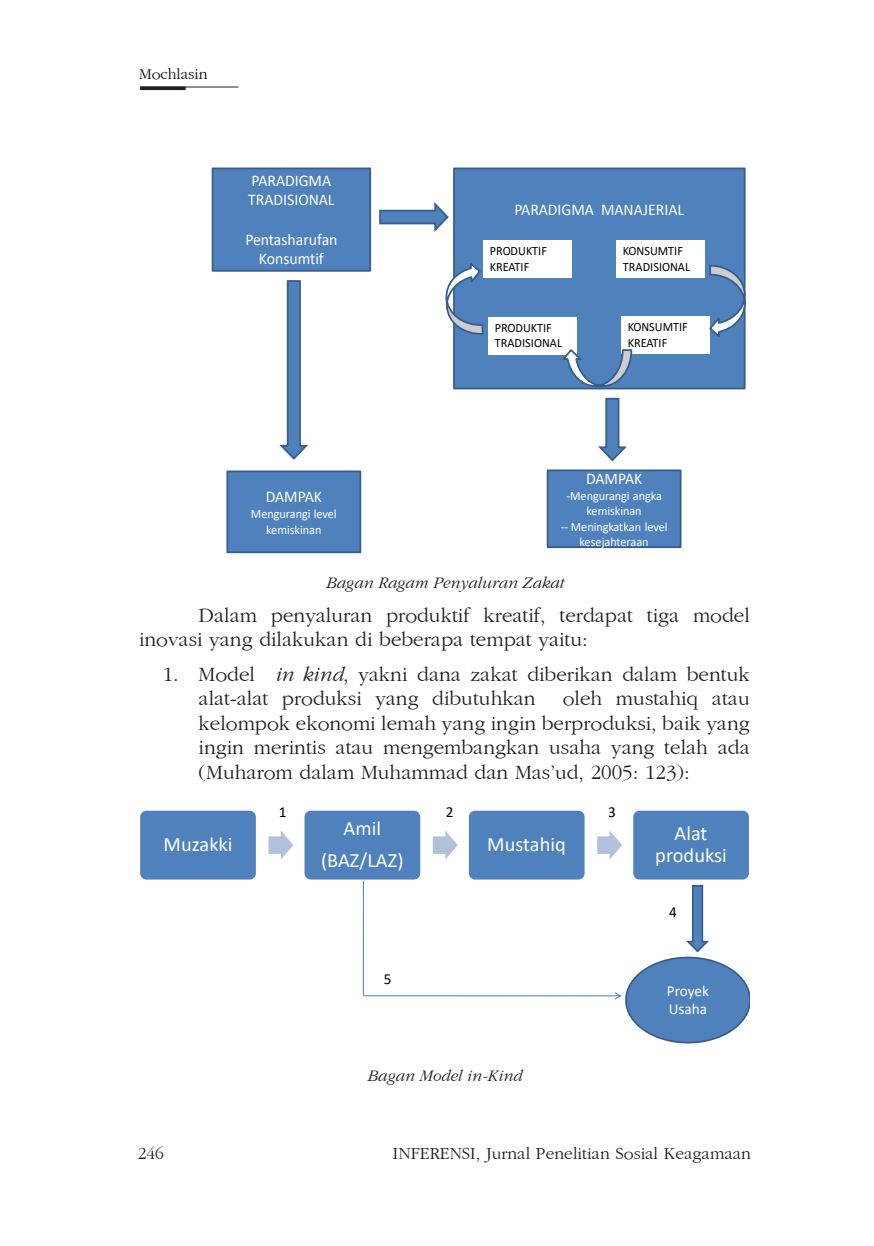
<style>
.page{position:relative;width:874px;height:1246px;background:#fff}
.page>*{position:absolute;margin:0;border:0;box-sizing:border-box;transform-origin:0 0}
.isi_1{font:21px/24.5px "Gatineau Plain";color:#231f20}
.isi{font:21px/24.5px "Gatineau Plain";color:#231f20}
.t1{font:20.47px/31.2px "Calibri";color:#fff;text-align:center}
.t2{font:17.5px "Gatineau Plain";color:#231f20}
.isi_abstarct{font:italic 16.62px "Gatineau";color:#231f20}
.t3{font:16.45px/19.6px "Calibri";letter-spacing:-.005em;color:#fff;scale:.96 1}
.t4{font:15.75px "Gatineau Plain";color:#0d0d0d}
.t5{font:15.22px/18.4px "Calibri";letter-spacing:-.005em;color:#fff}
.t6{font:15.22px "Calibri";color:#000}
.t7{font:12.6px/15.2px "Calibri";letter-spacing:-.005em;color:#fff;text-align:center;scale:.96 1}
.t8{font:12.6px/15.2px "Calibri";letter-spacing:-.005em;color:#000;scale:.96 1}
.s1{font-family:"Gatineau";font-style:italic}
</style>
<div class="page">
<hr style="left:140px;top:87px;width:98px;height:1px;background:#231f20">
<hr style="left:140px;top:87px;width:45px;height:3px;background:#231f20">
<div style="left:212px;top:168px;width:158px;height:103px;background:#4f81bd"></div>
<div style="left:211px;top:167px;width:160px;height:104px;border:2px solid #385d8a"></div>
<div style="left:454px;top:168px;width:290px;height:220px;background:#4f81bd"></div>
<div style="left:453px;top:167px;width:292px;height:222px;border:2px solid #385d8a"></div>
<div style="left:227px;top:471px;width:133px;height:81px;background:#4f81bd"></div>
<div style="left:226px;top:470px;width:135px;height:83px;border:2px solid #385d8a"></div>
<div style="left:547px;top:470px;width:133px;height:77px;background:#4f81bd"></div>
<div style="left:546px;top:469px;width:135px;height:79px;border:2px solid #385d8a"></div>
<div style="left:483px;top:240px;width:89px;height:37px;background:#fff"></div>
<div style="left:616px;top:240px;width:89px;height:37px;background:#fff"></div>
<div style="left:621px;top:316px;width:88px;height:37px;background:#fff"></div>
<div style="left:488px;top:317px;width:89px;height:37px;background:#fff"></div>
<svg style="left:279px;top:280px;width:29px;height:180px"></svg>
<svg style="left:598px;top:397px;width:29px;height:65px"></svg>
<svg style="left:709px;top:264px;width:36px;height:76px"></svg>
<svg style="left:559px;top:349px;width:73px;height:39px"></svg>
<svg style="left:379px;top:200px;width:105px;height:190px"></svg>
<div style="left:140px;top:810px;width:116px;height:70px;background:#4f81bd"></div>
<svg style="left:268px;top:831px;width:25px;height:28px"></svg>
<div style="left:303px;top:808px;width:118px;height:73px;background:#4f81bd;border:2px solid #fff;border-radius:7px"></div>
<svg style="left:432px;top:831px;width:25px;height:28px"></svg>
<div style="left:467px;top:808px;width:119px;height:73px;background:#4f81bd;border:2px solid #fff;border-radius:7px"></div>
<svg style="left:597px;top:831px;width:24px;height:28px"></svg>
<div style="left:631px;top:808px;width:118px;height:73px;background:#4f81bd;border:2px solid #fff;border-radius:7px"></div>
<hr style="left:363px;top:995px;width:257px;height:1px;background:#4a7ebb">
<svg style="left:613px;top:884px;width:136px;height:158px"></svg>
<hr style="left:363px;top:880px;width:1px;height:115px;background:#4a7ebb">
<p class="t4" style="left:139px;top:66px;width:70px">Mochlasin</p>
<p class="t3" style="left:248px;top:170px;width:91px">PARADIGMA<br>TRADISIONAL</p>
<p class="t3" style="left:245px;top:229px;width:97px;text-align:center">Pentasharufan<br>Konsumtif</p>
<p class="t3" style="left:266px;top:486px;width:60px">DAMPAK</p>
<p class="t7" style="left:251px;top:506px;width:91px">Mengurangi level kemiskinan</p>
<p class="t3" style="left:514px;top:199px;width:178px">PARADIGMA MANAJERIAL</p>
<p class="t8" style="left:489px;top:243px;width:61px">PRODUKTIF<br>KREATIF</p>
<p class="t8" style="left:622px;top:243px;width:72px">KONSUMTIF<br>TRADISIONAL</p>
<p class="t8" style="left:494px;top:320px;width:72px">PRODUKTIF<br>TRADISIONAL</p>
<p class="t8" style="left:627px;top:319px;width:64px">KONSUMTIF<br>KREATIF</p>
<p class="t3" style="left:585px;top:468px;width:60px">DAMPAK</p>
<p class="t7" style="left:560px;top:488px;width:113px">-Mengurangi angka kemiskinan<br>-- Meningkatkan level kesejahteraan</p>
<p class="isi_abstarct" style="left:325px;top:573px;width:239px">Bagan Ragam Penyaluran Zakat</p>
<p class="isi" style="left:139px;top:603px;width:612px;text-indent:60px">Dalam penyaluran produktif kreatif, terdapat tiga model inovasi yang dilakukan di beberapa tempat yaitu:</p>
<p class="isi_1" style="left:198px;top:662px;width:552px;text-indent:-36px">1. Model <span class="s1">in kind</span>, yakni dana zakat diberikan dalam bentuk alat-alat produksi yang dibutuhkan</p>
<p class="isi_1" style="left:198px;top:686px;width:552px;text-align:justify;text-indent:364px">oleh mustahiq atau kelompok ekonomi lemah yang ingin berproduksi, baik yang ingin merintis atau mengembangkan usaha yang telah ada (Muharom dalam Muhammad dan Mas’ud, 2005: 123):</p>
<p class="t1" style="left:163px;top:827px;width:70px">Muzakki</p>
<p class="t6" style="left:279px;top:801px;width:9px">1</p>
<p class="t6" style="left:445px;top:801px;width:9px">2</p>
<p class="t6" style="left:608px;top:801px;width:9px">3</p>
<p class="t1" style="left:321px;top:812px;width:84px">Amil (BAZ/LAZ)</p>
<p class="t6" style="left:383px;top:967px;width:9px">5</p>
<p class="t1" style="left:487px;top:827px;width:80px">Mustahiq</p>
<p class="t1" style="left:655px;top:821px;width:73px;line-height:22.4px">Alat produksi</p>
<p class="t6" style="left:668px;top:900px;width:9px">4</p>
<p class="t5" style="left:666px;top:981px;width:44px">Proyek<br>Usaha</p>
<p class="isi_abstarct" style="left:366px;top:1066px;width:157px">Bagan Model in-Kind</p>
<p class="t2" style="left:138px;top:1143px;width:28px">246</p>
<p class="t2" style="left:392px;top:1143px;width:359px">INFERENSI, Jurnal Penelitian Sosial Keagamaan</p>
</div>
